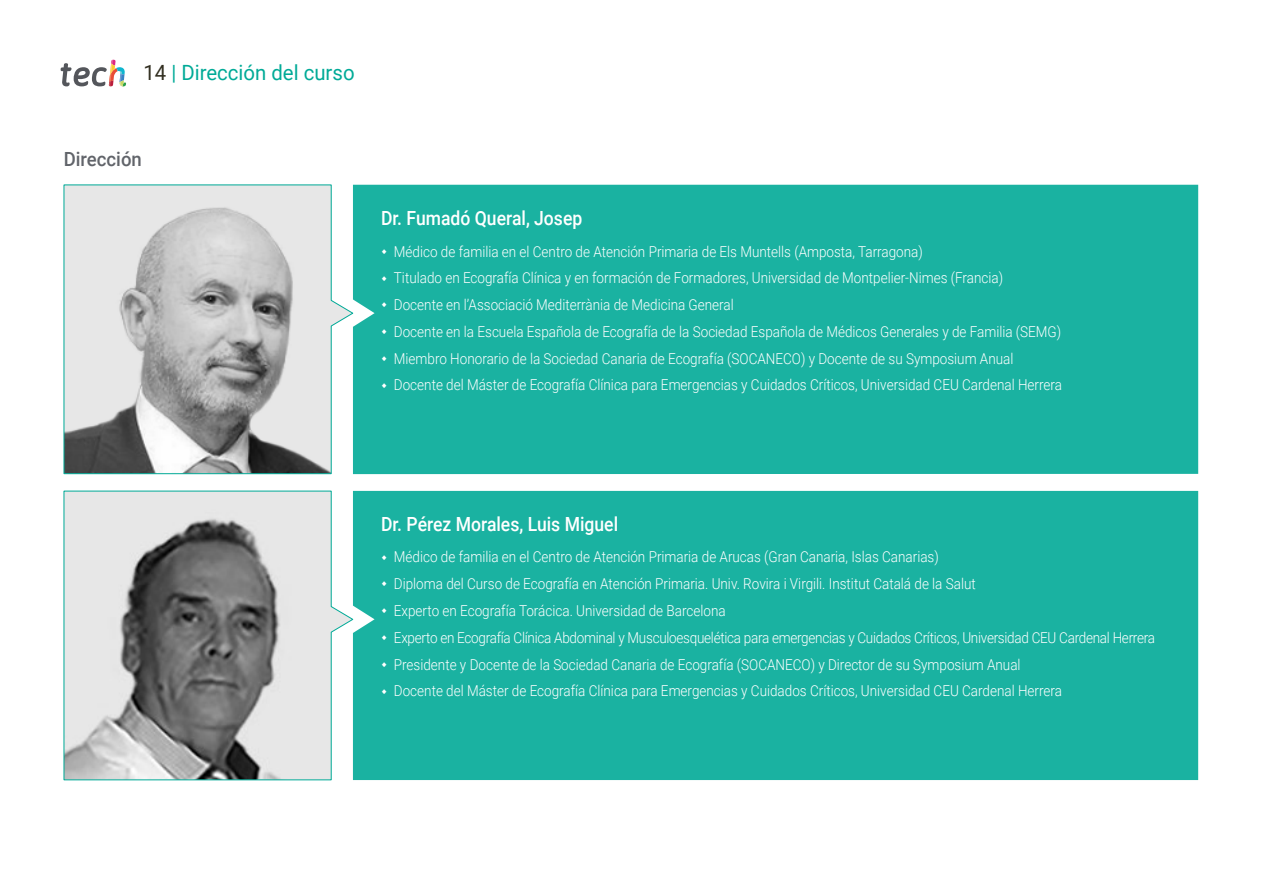
<style>
.page{position:relative;width:1263px;height:893px;background:#fff}
.page>*{position:absolute;margin:0;border:0;box-sizing:border-box;transform-origin:0 0}
.t1{font:21px "Roboto";color:#00aa97}
.t2{font:500 19.5px "Roboto";color:#fff;scale:.9 1}
.t3{font:500 19.5px "Roboto";color:#61646a;scale:.95 1}
.t4{font:300 15px/26.7px "Roboto";color:#fff;scale:.9 1}
.s1{color:#312e20}
</style>
<div class="page">
<svg style="left:61px;top:60px;width:65px;height:27px"></svg>
<div style="left:353px;top:185px;width:845px;height:289px;background:#1ab2a1"></div>
<div style="left:353px;top:491px;width:845px;height:289px;background:#1ab2a1"></div>
<svg style="left:64px;top:185px;width:289px;height:289px;background:#c3c5c5"></svg>
<svg style="left:64px;top:491px;width:289px;height:289px;background:#b2b4b3"></svg>
<svg style="left:382px;top:249px;width:4px;height:5px"></svg>
<svg style="left:382px;top:276px;width:4px;height:5px"></svg>
<svg style="left:382px;top:302px;width:4px;height:5px"></svg>
<svg style="left:382px;top:329px;width:4px;height:5px"></svg>
<svg style="left:382px;top:356px;width:4px;height:5px"></svg>
<svg style="left:382px;top:383px;width:4px;height:5px"></svg>
<svg style="left:382px;top:555px;width:4px;height:5px"></svg>
<svg style="left:382px;top:582px;width:4px;height:5px"></svg>
<svg style="left:382px;top:608px;width:4px;height:5px"></svg>
<svg style="left:382px;top:635px;width:4px;height:5px"></svg>
<svg style="left:382px;top:662px;width:4px;height:5px"></svg>
<svg style="left:382px;top:689px;width:4px;height:5px"></svg>
<h1 class="t1" style="left:144px;top:58px;width:213px"><span class="s1">14</span> | Dirección del curso</h1>
<h2 class="t3" style="left:64px;top:146px;width:84px">Dirección</h2>
<h2 class="t2" style="left:381px;top:204px;width:225px">Dr. Fumadó Queral, Josep</h2>
<p class="t4" style="left:394px;top:237px;width:744px">Médico de familia en el Centro de Atención Primaria de Els Muntells (Amposta, Tarragona)<br>Titulado en Ecografía Clínica y en formación de Formadores, Universidad de Montpelier-Nimes (Francia)<br>Docente en l’Associació Mediterrània de Medicina General<br>Docente en la Escuela Española de Ecografía de la Sociedad Española de Médicos Generales y de Familia (SEMG)<br>Miembro Honorario de la Sociedad Canaria de Ecografía (SOCANECO) y Docente de su Symposium Anual Docente del Máster de Ecografía Clínica para Emergencias y Cuidados Críticos, Universidad CEU Cardenal Herrera</p>
<h2 class="t2" style="left:381px;top:510px;width:265px">Dr. Pérez Morales, Luis Miguel</h2>
<p class="t4" style="left:394px;top:543px;width:847px">Médico de familia en el Centro de Atención Primaria de Arucas (Gran Canaria, Islas Canarias)<br>Diploma del Curso de Ecografía en Atención Primaria. Univ. Rovira i Virgili. Institut Catalá de la Salut<br>Experto en Ecografía Torácica. Universidad de Barcelona<br>Experto en Ecografía Clínica Abdominal y Musculoesquelética para emergencias y Cuidados Críticos, Universidad CEU Cardenal Herrera Presidente y Docente de la Sociedad Canaria de Ecografía (SOCANECO) y Director de su Symposium Anual<br>Docente del Máster de Ecografía Clínica para Emergencias y Cuidados Críticos, Universidad CEU Cardenal Herrera</p>
</div>
